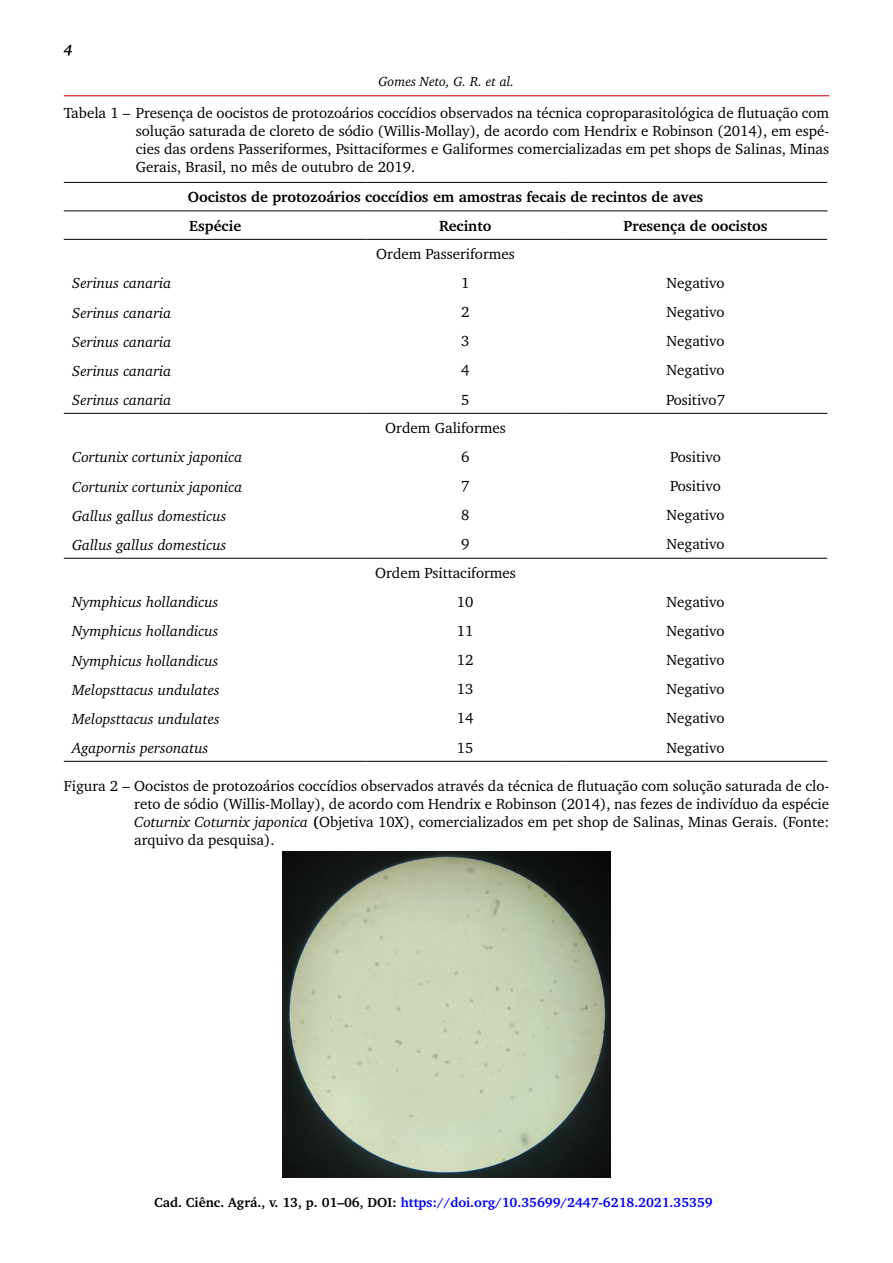
<style>
.page{position:relative;width:893px;height:1263px;background:#fff}
.page>*{position:absolute;margin:0;border:0;box-sizing:border-box;transform-origin:0 0}
.t1{font:15px/18px "Charter BT";color:#000;text-align:justify}
.t2{font:italic 15px "Charter BT";color:#000}
.t3{font:700 15px/28.5px "Charter BT";color:#000}
.t4{font:italic 700 15px "Charter BT";color:#000}
.t5{font:700 13.5px "Charter BT";color:#00f}
.t6{font:italic 13.5px "Charter BT";color:#000}
.s1{font-style:italic}
.s2{font-weight:700}
.s3{color:#000}
</style>
<div class="page">
<hr style="left:64px;top:95px;width:765px;height:1px;background:#cd171a">
<hr style="left:64px;top:182px;width:303px;height:1px;background:#000">
<hr style="left:367px;top:182px;width:197px;height:1px;background:#000">
<hr style="left:564px;top:182px;width:263px;height:1px;background:#000">
<hr style="left:64px;top:210px;width:303px;height:1px;background:#000">
<hr style="left:367px;top:210px;width:197px;height:1px;background:#000">
<hr style="left:564px;top:210px;width:263px;height:1px;background:#000">
<hr style="left:64px;top:239px;width:303px;height:1px;background:#000">
<hr style="left:367px;top:239px;width:197px;height:1px;background:#000">
<hr style="left:564px;top:239px;width:263px;height:1px;background:#000">
<hr style="left:64px;top:413px;width:303px;height:1px;background:#000">
<hr style="left:367px;top:413px;width:197px;height:1px;background:#000">
<hr style="left:564px;top:413px;width:263px;height:1px;background:#000">
<hr style="left:64px;top:558px;width:303px;height:1px;background:#000">
<hr style="left:367px;top:558px;width:197px;height:1px;background:#000">
<hr style="left:564px;top:558px;width:263px;height:1px;background:#000">
<hr style="left:64px;top:761px;width:303px;height:1px;background:#000">
<hr style="left:367px;top:761px;width:197px;height:1px;background:#000">
<hr style="left:564px;top:761px;width:263px;height:1px;background:#000">
<img style="left:282px;top:852px;width:329px;height:326px">
<p class="t4" style="left:64px;top:40px;width:10px">4</p>
<p class="t6" style="left:379px;top:72px;width:137px">Gomes Neto, G. R. et al.</p>
<p class="t1" style="left:136px;top:103px;width:695px;text-indent:-72px">Tabela 1 – Presença de oocistos de protozoários coccídios observados na técnica coproparasitológica de flutuação com solução saturada de cloreto de sódio (Willis-Mollay), de acordo com Hendrix e Robinson (2014), em espé&shy;cies das ordens Passeriformes, Psittaciformes e Galiformes comercializadas em pet shops de Salinas, Minas Gerais, Brasil, no mês de outubro de 2019.</p>
<p class="t3" style="left:188px;top:183px;width:517px">Oocistos de protozoários coccídios em amostras fecais de recintos de aves<br>Espécie</p>
<p class="t3" style="left:439px;top:211px;width:54px">Recinto</p>
<p class="t3" style="left:624px;top:211px;width:145px">Presença de oocistos</p>
<p class="t1" style="left:376px;top:245px;width:140px">Ordem Passeriformes</p>
<p class="t2" style="left:72px;top:274px;width:101px">Serinus canaria</p>
<p class="t1" style="left:461px;top:274px;width:10px">1</p>
<p class="t1" style="left:666px;top:274px;width:60px">Negativo</p>
<p class="t2" style="left:72px;top:303px;width:101px">Serinus canaria</p>
<p class="t1" style="left:461px;top:303px;width:10px">2</p>
<p class="t1" style="left:666px;top:303px;width:60px">Negativo</p>
<p class="t2" style="left:72px;top:332px;width:101px">Serinus canaria</p>
<p class="t1" style="left:461px;top:332px;width:10px">3</p>
<p class="t1" style="left:666px;top:332px;width:60px">Negativo</p>
<p class="t2" style="left:72px;top:361px;width:101px">Serinus canaria</p>
<p class="t1" style="left:461px;top:361px;width:10px">4</p>
<p class="t1" style="left:666px;top:361px;width:60px">Negativo</p>
<p class="t2" style="left:72px;top:390px;width:101px">Serinus canaria</p>
<p class="t1" style="left:461px;top:390px;width:10px">5</p>
<p class="t1" style="left:666px;top:390px;width:60px">Positivo7</p>
<p class="t1" style="left:385px;top:419px;width:122px">Ordem Galiformes</p>
<p class="t2" style="left:72px;top:448px;width:172px">Cortunix cortunix japonica</p>
<p class="t1" style="left:461px;top:448px;width:10px">6</p>
<p class="t1" style="left:670px;top:448px;width:52px">Positivo</p>
<p class="t2" style="left:72px;top:477px;width:172px">Cortunix cortunix japonica</p>
<p class="t1" style="left:461px;top:477px;width:10px">7</p>
<p class="t1" style="left:670px;top:477px;width:52px">Positivo</p>
<p class="t2" style="left:72px;top:506px;width:156px">Gallus gallus domesticus</p>
<p class="t1" style="left:461px;top:506px;width:10px">8</p>
<p class="t1" style="left:666px;top:506px;width:60px">Negativo</p>
<p class="t2" style="left:72px;top:535px;width:156px">Gallus gallus domesticus</p>
<p class="t1" style="left:461px;top:535px;width:10px">9</p>
<p class="t1" style="left:666px;top:535px;width:60px">Negativo</p>
<p class="t1" style="left:375px;top:564px;width:142px">Ordem Psittaciformes</p>
<p class="t2" style="left:72px;top:593px;width:147px">Nymphicus hollandicus</p>
<p class="t1" style="left:457px;top:592px;width:18px">10</p>
<p class="t1" style="left:666px;top:592px;width:60px">Negativo</p>
<p class="t2" style="left:72px;top:622px;width:147px">Nymphicus hollandicus</p>
<p class="t1" style="left:457px;top:622px;width:18px">11</p>
<p class="t1" style="left:666px;top:622px;width:60px">Negativo</p>
<p class="t2" style="left:72px;top:651px;width:147px">Nymphicus hollandicus</p>
<p class="t1" style="left:457px;top:651px;width:18px">12</p>
<p class="t1" style="left:666px;top:651px;width:60px">Negativo</p>
<p class="t2" style="left:72px;top:680px;width:149px">Melopsttacus undulates</p>
<p class="t1" style="left:457px;top:680px;width:18px">13</p>
<p class="t1" style="left:666px;top:680px;width:60px">Negativo</p>
<p class="t2" style="left:72px;top:709px;width:149px">Melopsttacus undulates</p>
<p class="t1" style="left:457px;top:709px;width:18px">14</p>
<p class="t1" style="left:666px;top:709px;width:60px">Negativo</p>
<p class="t2" style="left:72px;top:738px;width:137px">Agapornis personatus</p>
<p class="t1" style="left:457px;top:738px;width:18px">15</p>
<p class="t1" style="left:666px;top:738px;width:60px">Negativo</p>
<p class="t1" style="left:134px;top:776px;width:696px;text-indent:-70px">Figura 2 – Oocistos de protozoários coccídios observados através da técnica de flutuação com solução saturada de clo&shy;reto de sódio (Willis-Mollay), de acordo com Hendrix e Robinson (2014), nas fezes de indivíduo da espécie <span class="s1">Coturnix Coturnix japonica</span> <span class="s2">(</span>Objetiva 10X), comercializados em pet shop de Salinas, Minas Gerais. (Fonte: arquivo da pesquisa).</p>
<p class="t5" style="left:154px;top:1194px;width:560px"><span class="s3">Cad. Ciênc. Agrá., v. 13, p. 01–06, DOI:</span> https://doi.org/10.35699/2447-6218.2021.35359</p>
</div>
